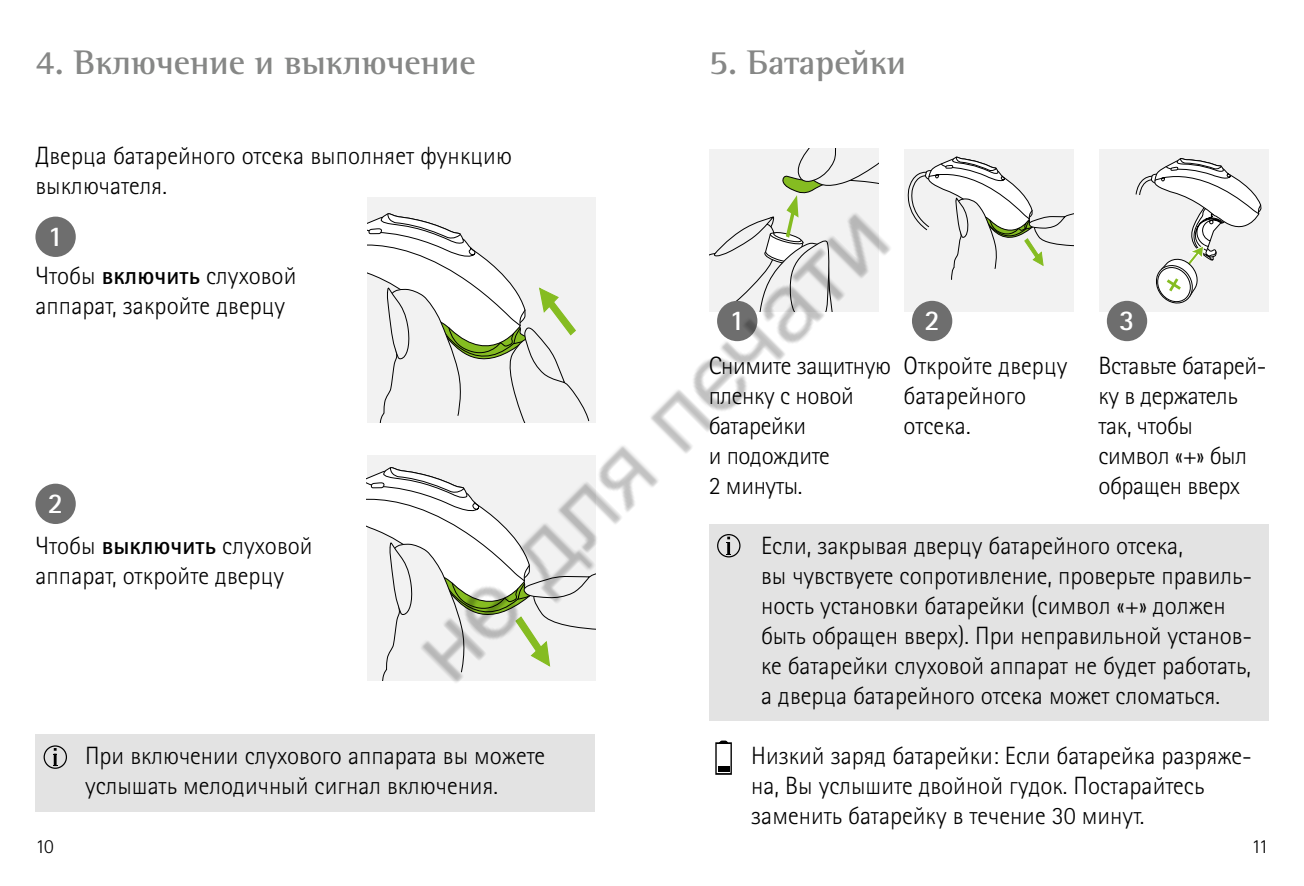
<style>
.page{position:relative;width:1304px;height:886px;background:#fff}
.page>*{position:absolute;margin:0;border:0;box-sizing:border-box;transform-origin:0 0}
.t1{font:700 35px "Rotis Semi Serif Pro Cyr";color:#868786}
.t2{font:700 28.75px "Rotis Sans Serif Pro Cyr";color:#fff}
.t3{font:300 25px/30px "Rotis Sans Serif Pro Cyr";color:#000}
.t4{font:300 20px "Rotis Sans Serif Pro Cyr";color:#000}
.s1{font-weight:700}
</style>
<div class="page">
<div style="left:904px;top:149px;width:170px;height:162px;background:#f2f2f2"></div>
<svg style="left:910px;top:157px;width:164px;height:123px"></svg>
<div style="left:1099px;top:149px;width:170px;height:162px;background:#f2f2f2"></div>
<svg style="left:1136px;top:158px;width:125px;height:148px"></svg>
<svg style="left:709px;top:149px;width:170px;height:34px"></svg>
<div style="left:35px;top:734px;width:560px;height:77px;background:#e3e3e3"></div>
<div style="left:35px;top:217px;width:41px;height:40px;background:#6e6e6e;border-radius:50%"></div>
<div style="left:35px;top:484px;width:41px;height:40px;background:#6e6e6e;border-radius:50%"></div>
<svg style="left:367px;top:466px;width:25px;height:214px"></svg>
<svg style="left:367px;top:213px;width:25px;height:209px"></svg>
<svg style="left:44px;top:745px;width:23px;height:24px"></svg>
<div style="left:709px;top:524px;width:560px;height:196px;background:#e3e3e3"></div>
<div style="left:912px;top:301px;width:40px;height:40px;background:#6e6e6e;border-radius:50%"></div>
<div style="left:1107px;top:301px;width:40px;height:40px;background:#6e6e6e;border-radius:50%"></div>
<svg style="left:715px;top:740px;width:17px;height:35px"></svg>
<div style="left:718px;top:766px;width:11px;height:5px;background:#000"></div>
<img style="left:392px;top:183px;width:518px;height:500px">
<h1 class="t1" style="left:35px;top:41px;width:442px">4. Включение и выключение</h1>
<p class="t3" style="left:35px;top:141px;width:478px">Дверца батарейного отсека выполняет функцию выключателя.</p>
<p class="t2" style="left:48px;top:218px;width:17px">1</p>
<p class="t3" style="left:35px;top:261px;width:263px">Чтобы <span class="s1">включить</span> слуховой аппарат, закройте дверцу</p>
<p class="t2" style="left:48px;top:485px;width:17px">2</p>
<p class="t3" style="left:35px;top:531px;width:279px">Чтобы <span class="s1">выключить</span> слуховой аппарат, откройте дверцу</p>
<p class="t3" style="left:85px;top:741px;width:462px">При включении слухового аппарата вы можете услышать мелодичный сигнал включения.</p>
<h1 class="t1" style="left:709px;top:41px;width:199px">5. Батарейки</h1>
<p class="t2" style="left:729px;top:302px;width:17px">1</p>
<p class="t2" style="left:924px;top:302px;width:17px">2</p>
<p class="t3" style="left:709px;top:351px;width:184px">Снимите защитную пленку с новой батарейки<br>и подождите<br>2 минуты.</p>
<p class="t3" style="left:904px;top:351px;width:165px">Откройте дверцу батарейного отсека.</p>
<p class="t3" style="left:1098px;top:351px;width:169px">Вставьте батарей&shy;ку в держатель так, чтобы символ «+» был обращен вверх</p>
<p class="t3" style="left:761px;top:531px;width:493px">Если, закрывая дверцу батарейного отсека,<br>вы чувствуете сопротивление, проверьте правиль&shy;ность установки батарейки (символ «+» должен быть обращен вверх). При неправильной установ&shy;ке батарейки слуховой аппарат не будет работать, а дверца батарейного отсека может сломаться.</p>
<p class="t2" style="left:1119px;top:302px;width:17px">3</p>
<p class="t3" style="left:751px;top:741px;width:502px">Низкий заряд батарейки: Если батарейка разряже&shy;на, Вы услышите двойной гудок. Постарайтесь заменить батарейку в течение 30 минут.</p>
<p class="t4" style="left:35px;top:834px;width:20px">10</p>
<p class="t4" style="left:1251px;top:834px;width:19px">11</p>
</div>
